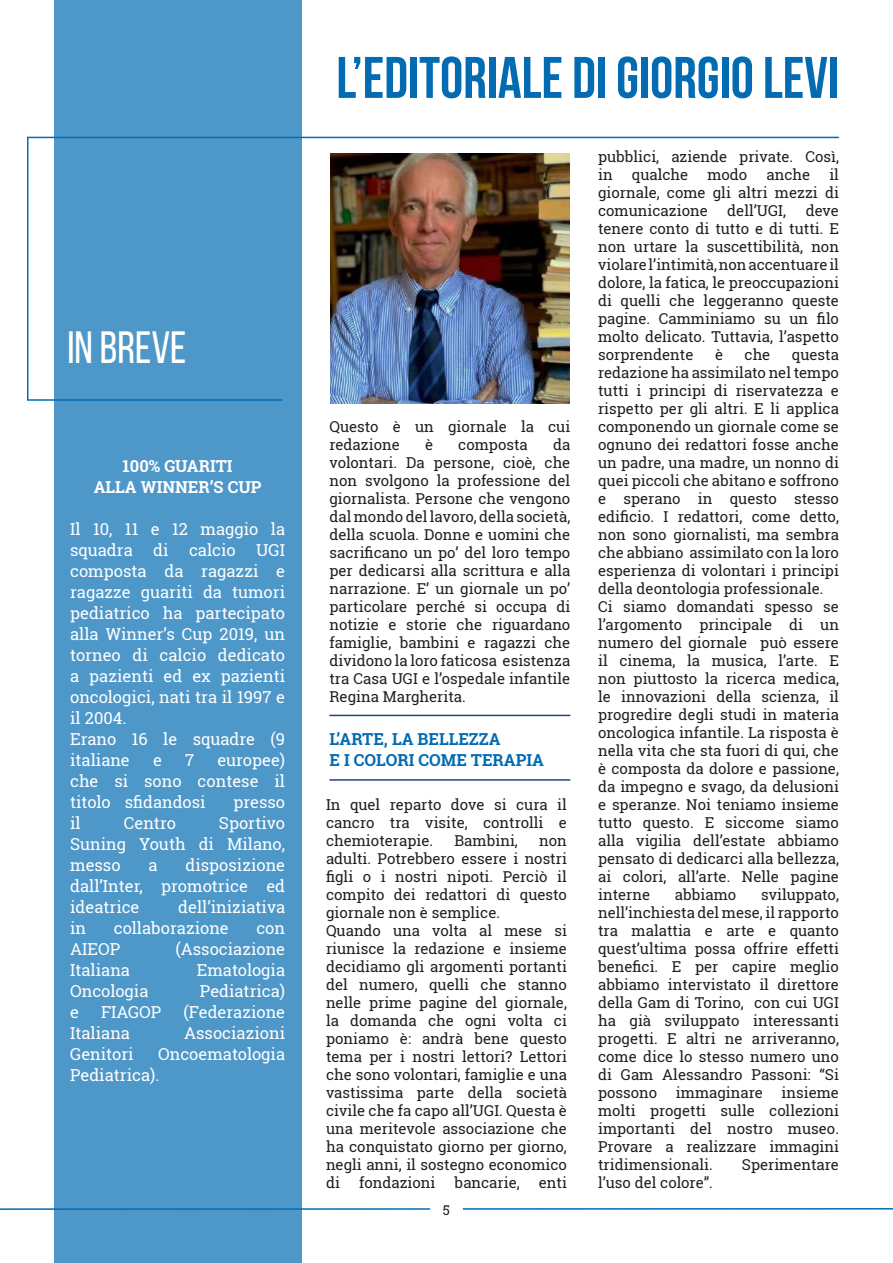
<style>
.page{position:relative;width:893px;height:1263px;background:#fff}
.page>*{position:absolute;margin:0;border:0;box-sizing:border-box;transform-origin:0 0}
.t1{font:700 58.5px "Bebas Neue";color:#026bb2}
.t2{font:45px "Bebas Neue";color:#fff}
.t3{font:16.5px/21px "Roboto Slab";color:#fff;text-align:justify}
.t4{font:700 16.5px/21px "Roboto Slab";color:#026bb2}
.t5{font:700 16.5px/21px "Roboto Slab";color:#fff;text-align:center}
.t6{font:15px/18px "Roboto Slab";color:#231f20;text-align:justify}
.t7{font:13.5px "Roboto Slab";color:#231f20}
</style>
<div class="page">
<img style="left:330px;top:153px;width:239px;height:251px">
<div style="left:54px;top:0;width:248px;height:1263px;background:#4e97c9"></div>
<hr style="left:329px;top:715px;width:241px;height:1px;background:#253f8e">
<hr style="left:329px;top:779px;width:241px;height:2px;background:#253f8e">
<hr style="left:27px;top:399px;width:255px;height:2px;background:#026bb2">
<hr style="left:27px;top:137px;width:2px;height:263px;background:#026bb2">
<hr style="left:27px;top:137px;width:812px;height:1px;background:#026bb2">
<hr style="left:0;top:1208px;width:430px;height:2px;background:#026bb2">
<hr style="left:463px;top:1208px;width:430px;height:2px;background:#026bb2">
<h2 class="t2" style="left:67px;top:323px;width:121px">IN BREVE</h2>
<p class="t5" style="left:94px;top:456px;width:169px">100% GUARITI<br>ALLA WINNER’S CUP</p>
<p class="t3" style="left:70px;top:519px;width:217px;text-align:left">Il 10, 11 e 12 maggio la squadra di calcio UGI composta da ragazzi e ragazze guariti da tumori pediatrico ha partecipato alla Winner’s Cup 2019, un torneo di calcio dedicato a pazienti ed ex pazienti oncologici, nati tra il 1997 e il 2004.<br>Erano 16 le squadre (9 italiane</p>
<p class="t3" style="left:70px;top:750px;width:216px;text-indent:147px">europee) che si sono contese il titolo sfidandosi</p>
<p class="t3" style="left:153px;top:750px;width:10px">e</p>
<p class="t3" style="left:185px;top:750px;width:11px">7</p>
<p class="t3" style="left:234px;top:792px;width:53px">presso</p>
<p class="t3" style="left:70px;top:813px;width:216px;text-indent:149px">Sportivo Suning Youth di Milano, messo</p>
<p class="t3" style="left:70px;top:813px;width:12px">il</p>
<p class="t3" style="left:124px;top:813px;width:54px">Centro</p>
<p class="t3" style="left:70px;top:855px;width:216px;text-indent:115px">disposizione dall’Inter, promotrice ed ideatrice</p>
<p class="t3" style="left:149px;top:855px;width:11px">a</p>
<p class="t3" style="left:178px;top:897px;width:108px">dell’iniziativa</p>
<p class="t3" style="left:70px;top:918px;width:18px">in</p>
<p class="t3" style="left:114px;top:918px;width:117px">collaborazione</p>
<p class="t3" style="left:256px;top:918px;width:30px">con</p>
<p class="t3" style="left:70px;top:939px;width:52px">AIEOP</p>
<p class="t3" style="left:175px;top:939px;width:111px">(Associazione</p>
<p class="t3" style="left:70px;top:960px;width:61px">Italiana</p>
<p class="t3" style="left:197px;top:960px;width:90px">Ematologia</p>
<p class="t3" style="left:70px;top:981px;width:80px">Oncologia</p>
<p class="t3" style="left:200px;top:981px;width:87px">Pediatrica)</p>
<p class="t3" style="left:70px;top:1002px;width:10px">e</p>
<p class="t3" style="left:101px;top:1002px;width:62px">FIAGOP</p>
<p class="t3" style="left:183px;top:1002px;width:103px">(Federazione</p>
<p class="t3" style="left:70px;top:1023px;width:61px">Italiana</p>
<p class="t3" style="left:184px;top:1023px;width:103px">Associazioni</p>
<p class="t3" style="left:70px;top:1044px;width:65px">Genitori</p>
<p class="t3" style="left:70px;top:1044px;width:216px;text-indent:88px">Oncoematologia<br>Pediatrica).</p>
<h1 class="t1" style="left:336px;top:46px;width:504px">L’EDITORIALE DI GIORGIO LEVI</h1>
<p class="t6" style="left:329px;top:417px;width:242px">Questo è un giornale la cui redazione</p>
<p class="t6" style="left:329px;top:435px;width:242px;text-indent:224px">da volontari. Da persone, cioè, che non svolgono la professione del giornalista. Persone che vengono dal mondo del lavoro, della società, della scuola. Donne e uomini che sacrificano un po’ del loro tempo per dedicarsi alla scrittura e alla narrazione. E’ un giornale un po’ particolare perché si occupa di notizie e storie che riguardano famiglie, bambini e ragazzi che dividono la loro faticosa esistenza tra Casa UGI e l’ospedale infantile Regina Margherita.</p>
<p class="t6" style="left:425px;top:435px;width:10px">è</p>
<p class="t6" style="left:458px;top:435px;width:71px">composta</p>
<p class="t4" style="left:329px;top:728px;width:216px">L’ARTE, LA BELLEZZA<br>E I COLORI COME TERAPIA</p>
<p class="t6" style="left:326px;top:795px;width:242px">In quel reparto dove si cura il cancro tra visite, controlli e chemioterapie.</p>
<p class="t6" style="left:454px;top:831px;width:65px">Bambini,</p>
<p class="t6" style="left:326px;top:831px;width:242px;text-align:left;text-indent:213px">non adulti. Potrebbero essere i nostri figli o i nostri nipoti. Perciò il compito dei redattori di questo giornale non è semplice.<br>Quando una volta al mese si riunisce la redazione e insieme decidiamo gli argomenti portanti del numero, quelli che stanno nelle prime pagine del giornale, la domanda che ogni volta ci poniamo è: andrà bene questo tema per i nostri lettori? Lettori che sono volontari, famiglie e una vastissima parte della società civile che fa capo all’UGI. Questa è una meritevole associazione che ha conquistato giorno per giorno, negli anni, il sostegno economico di</p>
<p class="t6" style="left:359px;top:1173px;width:78px">fondazioni</p>
<p class="t6" style="left:455px;top:1173px;width:67px">bancarie,</p>
<p class="t6" style="left:539px;top:1173px;width:30px">enti</p>
<p class="t7" style="left:443px;top:1201px;width:9px">5</p>
<p class="t6" style="left:598px;top:147px;width:242px">pubblici, aziende private. Così, in</p>
<p class="t6" style="left:598px;top:165px;width:242px;text-indent:231px">il giornale, come gli altri mezzi di comunicazione</p>
<p class="t6" style="left:632px;top:165px;width:58px">qualche</p>
<p class="t6" style="left:707px;top:165px;width:41px">modo</p>
<p class="t6" style="left:766px;top:165px;width:45px">anche</p>
<p class="t6" style="left:598px;top:201px;width:242px;text-indent:208px">deve tenere conto di tutto e di tutti. E non urtare la suscettibilità, non violare l’intimità, non accentuare il dolore, la fatica, le preoccupazioni di quelli che leggeranno queste pagine. Camminiamo su un filo molto delicato. Tuttavia, l’aspetto sorprendente</p>
<p class="t6" style="left:727px;top:201px;width:60px">dell’UGI,</p>
<p class="t6" style="left:715px;top:345px;width:10px">è</p>
<p class="t6" style="left:745px;top:345px;width:27px">che</p>
<p class="t6" style="left:598px;top:345px;width:242px;text-align:left;text-indent:194px">questa redazione ha assimilato nel tempo tutti i principi di riservatezza e rispetto per gli altri. E li applica componendo un giornale come se ognuno dei redattori fosse anche un padre, una madre, un nonno di quei piccoli che abitano e soffrono e sperano in questo stesso edificio. I redattori, come detto, non sono giornalisti, ma sembra che abbiano assimilato con la loro esperienza di volontari i principi della deontologia professionale.<br>Ci siamo domandati spesso se l’argomento principale di un numero del giornale può essere il cinema, la musica, l’arte. E non piuttosto la ricerca medica, le innovazioni della scienza, il progredire degli studi in materia oncologica infantile. La risposta è nella vita che sta fuori di qui, che è composta da dolore e passione, da impegno e svago, da delusioni e speranze. Noi teniamo insieme tutto questo. E siccome siamo alla vigilia dell’estate abbiamo pensato di dedicarci alla bellezza, ai colori, all’arte. Nelle pagine interne</p>
<p class="t6" style="left:598px;top:885px;width:242px;text-indent:163px">sviluppato, nell’inchiesta del mese, il rapporto tra malattia e arte e quanto quest’ultima possa offrire effetti benefici. E per capire meglio abbiamo intervistato il direttore della Gam di Torino, con cui UGI ha già sviluppato interessanti progetti. E altri ne arriveranno, come dice lo stesso numero uno di Gam Alessandro Passoni: “Si possono immaginare insieme molti progetti sulle collezioni importanti del nostro museo.<br>Provare a realizzare immagini tridimensionali.</p>
<p class="t6" style="left:675px;top:885px;width:63px">abbiamo</p>
<p class="t6" style="left:742px;top:1155px;width:99px">Sperimentare</p>
<p class="t6" style="left:598px;top:1173px;width:116px">l’uso del colore”.</p>
</div>
